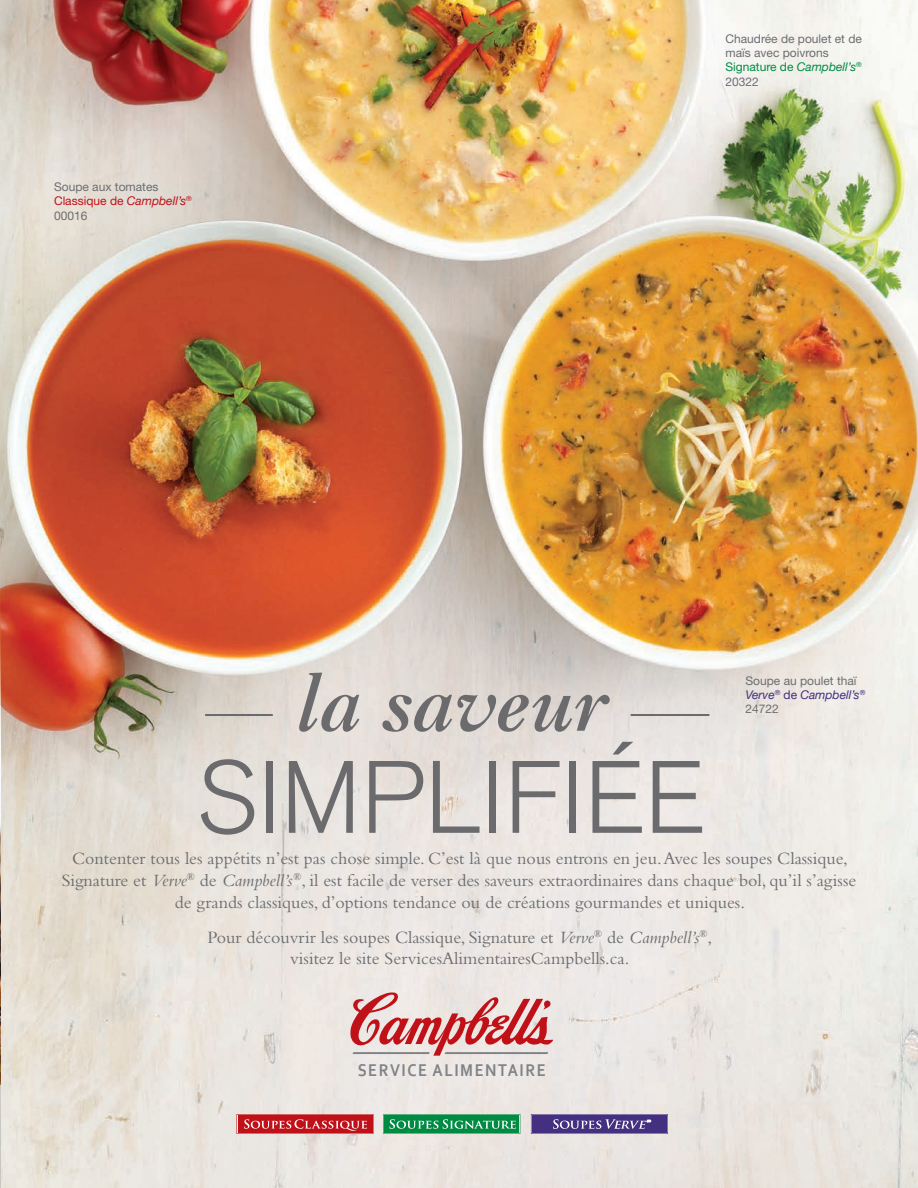
<style>
.page{position:relative;width:918px;height:1188px;background:#fff}
.page>*{position:absolute;margin:0;border:0;box-sizing:border-box;transform-origin:0 0}
.t1{font:300 101.7px "Akzidenz Grotesk BE";letter-spacing:-.005em;color:#6b6b6e}
.t2{font:italic 78.9px "Caslon Three";letter-spacing:-.015em;color:#6b6b6e}
.t3{font:18px/21.6px "Bembo";color:#6c6d70;text-align:center}
.t4{font:700 17.85px "Corbel";letter-spacing:.1em;color:#808285;scale:.87 1}
.t5{font:12px/14.4px "Helvetica Neue LT Std";color:#6c6d70}
.t6{font:italic 12px "Helvetica Neue";color:#413080}
.s1{color:#c01119}
.s2{font-family:"Helvetica Neue";font-style:italic;color:#c01119}
.s3{color:#008b43}
.s4{font-family:"Helvetica Neue";font-style:italic;color:#008b43}
.s5{font-style:normal}
.s6{font-style:italic}
</style>
<div class="page">
<img style="left:0;top:0;width:918px;height:1188px">
<img style="left:0;top:504px;width:1px;height:684px">
<svg style="left:531px;top:1114px;width:137px;height:20px;background:#5c4b90"></svg>
<svg style="left:236px;top:1114px;width:138px;height:20px;background:#c9363d"></svg>
<svg style="left:383px;top:1114px;width:137px;height:20px;background:#299d60"></svg>
<svg style="left:350px;top:991px;width:204px;height:65px;background:#dba3a3"></svg>
<hr style="left:205px;top:714px;width:68px;height:2px;background:#6b6b6e">
<hr style="left:631px;top:714px;width:78px;height:2px;background:#6b6b6e">
<p class="t5" style="left:54px;top:179px;width:139px">Soupe aux tomates<br><span class="s1">Classique de</span> <span class="s2">Campbell’s</span><sup>®<br></sup>00016</p>
<p class="t5" style="left:725px;top:31px;width:138px">Chaudrée de poulet et de maïs avec poivrons<br><span class="s3">Signature de</span> <span class="s4">Campbell’s</span><sup>®<br></sup>20322</p>
<h2 class="t2" style="left:297px;top:656px;width:312px">la saveur</h2>
<h1 class="t1" style="left:196px;top:741px;width:512px">SIMPLIFIÉE</h1>
<p class="t5" style="left:745px;top:673px;width:113px">Soupe au poulet thaï</p>
<p class="t6" style="left:745px;top:686px;width:121px">Verve<sup>®</sup> <span class="s5">de</span> Campbell’s<sup>®</sup></p>
<p class="t5" style="left:745px;top:702px;width:35px">24722</p>
<p class="t3" style="left:62px;top:848px;width:796px">Contenter tous les appétits n’est pas chose simple. C’est là que nous entrons en jeu. Avec les soupes Classique,<br>Signature et <span class="s6">Verve</span><sup>®</sup> de <span class="s6">Campbell’s</span><sup>®</sup>, il est facile de verser des saveurs extraordinaires dans chaque bol, qu’il s’agisse de grands classiques, d’options tendance ou de créations gourmandes et uniques.</p>
<p class="t3" style="left:208px;top:926px;width:506px">Pour découvrir les soupes Classique, Signature et <span class="s6">Verve</span><sup>®</sup> de <span class="s6">Campbell’s</span><sup>®</sup>, visitez le site ServicesAlimentairesCampbells.ca.</p>
<p class="t4" style="left:358px;top:1059px;width:218px">SERVICE ALIMENTAIRE</p>
</div>
